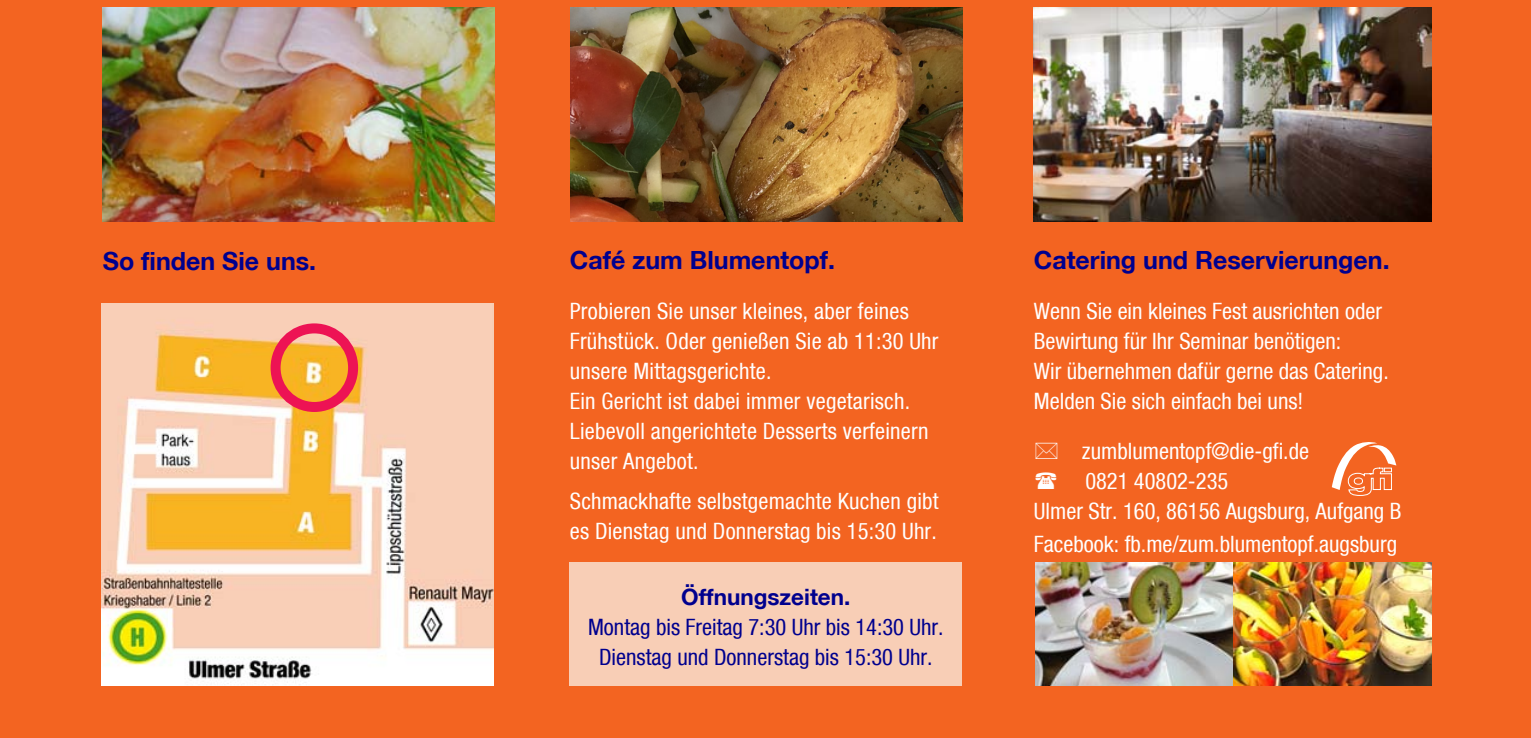
<style>
.page{position:relative;width:1531px;height:738px;background:#fff}
.page>*{position:absolute;margin:0;border:0;box-sizing:border-box;transform-origin:0 0}
.t1{font:700 25px "Bfz Monitor";color:#00008e}
.t2{font:condensed 22.5px/30px "Bfz";letter-spacing:.01em;color:#fff}
.t3{font:condensed 22.5px/30px "Bfz";color:#00008e;text-align:center}
.t4{font:700 22.5px "Bfz Monitor";color:#00008e}
</style>
<div class="page">
<div style="left:0;top:0;width:1531px;height:737px;background:#f36421"></div>
<img style="left:1035px;top:562px;width:198px;height:123px">
<img style="left:1233px;top:562px;width:198px;height:123px">
<img style="left:101px;top:303px;width:393px;height:382px">
<img style="left:570px;top:7px;width:392px;height:214px">
<svg style="left:1332px;top:442px;width:64px;height:54px"></svg>
<img style="left:1034px;top:7px;width:397px;height:214px">
<div style="left:271px;top:323px;width:87px;height:88px;border:10px solid #ed1354;border-radius:50%"></div>
<img style="left:103px;top:7px;width:392px;height:214px">
<div style="left:569px;top:561px;width:393px;height:124px;background:#f8ceb6"></div>
<p class="t1" style="left:103px;top:245px;width:215px">So finden Sie uns.</p>
<p class="t1" style="left:570px;top:244px;width:267px">Café zum Blumentopf.</p>
<p class="t2" style="left:570px;top:296px;width:370px">Probieren Sie unser kleines, aber feines Frühstück. Oder genießen Sie ab 11:30 Uhr unsere Mittagsgerichte.<br>Ein Gericht ist dabei immer vegetarisch.<br>Liebevoll angerichtete Desserts verfeinern unser Angebot.</p>
<p class="t2" style="left:570px;top:486px;width:370px">Schmackhafte selbstgemachte Kuchen gibt es Dienstag und Donnerstag bis 15:30 Uhr.</p>
<p class="t4" style="left:681px;top:582px;width:171px">Öffnungszeiten.</p>
<p class="t3" style="left:588px;top:611px;width:357px">Montag bis Freitag 7:30 Uhr bis 14:30 Uhr.<br>Dienstag und Donnerstag bis 15:30 Uhr.</p>
<p class="t1" style="left:1034px;top:244px;width:357px">Catering und Reservierungen.</p>
<p class="t2" style="left:1034px;top:296px;width:356px">Wenn Sie ein kleines Fest ausrichten oder Bewirtung für Ihr Seminar benötigen:<br>Wir übernehmen dafür gerne das Catering.<br>Melden Sie sich einfach bei uns!</p>
<p class="t2" style="left:1082px;top:436px;width:229px">zumblumentopf@die-gfi.de</p>
<p class="t2" style="left:1085px;top:466px;width:144px">0821 40802-235</p>
<p class="t2" style="left:1034px;top:496px;width:369px">Ulmer Str. 160, 86156 Augsburg, Aufgang B</p>
<p class="t2" style="left:1034px;top:528px;width:365px">Facebook: fb.me/zum.blumentopf.augsburg</p>
</div>
